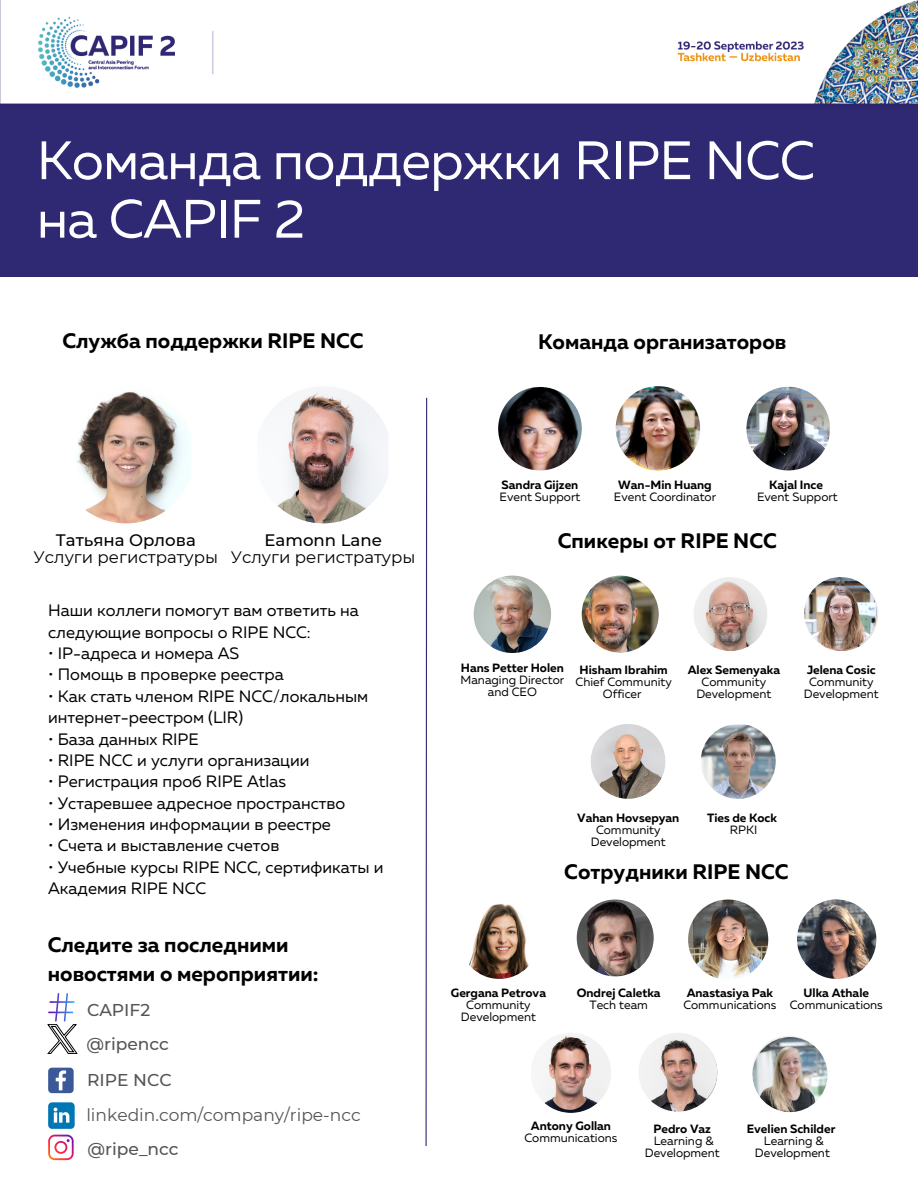
<style>
.page{position:relative;width:918px;height:1188px;background:#2f2873}
.page>*{position:absolute;margin:0;border:0;box-sizing:border-box;transform-origin:0 0}
.t1{font:54px/58.5px "Muller";letter-spacing:-.015em;color:#fefeff}
.t2{font:700 21px/29.2px "Muller";color:#000}
.t3{font:500 17.1px "Montserrat";color:#555}
.t4{font:17.1px "Montserrat";color:#555}
.t5{font:16.65px "Montserrat";color:#000}
.t6{font:500 16.65px "Montserrat";color:#000}
.t7{font:16.5px/21.3px "Muller";color:#000}
.t8{font:12px/12px "Muller";color:#000;text-align:center}
.t9{font:700 12px "Muller";color:#000}
</style>
<div class="page">
<div style="left:0;top:277px;width:918px;height:911px;background:#fff"></div>
<img style="left:0;top:0;width:918px;height:104px">
<img style="left:57px;top:386px;width:138px;height:137px;border-radius:50%">
<img style="left:255px;top:386px;width:137px;height:137px;border-radius:50%">
<img style="left:498px;top:387px;width:84px;height:83px;border-radius:50%">
<img style="left:591px;top:724px;width:75px;height:75px;border-radius:50%">
<img style="left:693px;top:577px;width:75px;height:74px;border-radius:50%">
<img style="left:746px;top:387px;width:84px;height:83px;border-radius:50%">
<img style="left:616px;top:386px;width:84px;height:84px;border-radius:50%">
<img style="left:474px;top:576px;width:77px;height:77px;border-radius:50%">
<img style="left:582px;top:576px;width:77px;height:76px;border-radius:50%">
<img style="left:804px;top:577px;width:74px;height:74px;border-radius:50%">
<img style="left:804px;top:577px;width:73px;height:73px;border-radius:50%">
<img style="left:701px;top:724px;width:75px;height:75px;border-radius:50%">
<svg style="left:425px;top:397px;width:3px;height:749px"></svg>
<img style="left:577px;top:900px;width:77px;height:76px;border-radius:50%">
<img style="left:460px;top:900px;width:79px;height:79px;border-radius:50%">
<img style="left:688px;top:900px;width:80px;height:80px;border-radius:50%">
<img style="left:797px;top:900px;width:79px;height:79px;border-radius:50%">
<img style="left:531px;top:1032px;width:80px;height:81px;border-radius:50%">
<img style="left:638px;top:1033px;width:79px;height:79px;border-radius:50%">
<img style="left:753px;top:1037px;width:75px;height:75px;border-radius:50%">
<svg style="left:48px;top:1068px;width:26px;height:25px"></svg>
<svg style="left:48px;top:1102px;width:27px;height:27px"></svg>
<svg style="left:48px;top:1135px;width:26px;height:25px"></svg>
<svg style="left:48px;top:993px;width:29px;height:61px"></svg>
<p class="t1" style="left:37px;top:135px;width:780px">Команда поддержки RIPE NCC на CAPIF 2</p>
<p class="t2" style="left:62px;top:328px;width:303px">Служба поддержки RIPE NCC</p>
<p class="t2" style="left:538px;top:328px;width:250px">Команда организаторов</p>
<p class="t6" style="left:56px;top:530px;width:141px">Татьяна Орлова</p>
<p class="t5" style="left:34px;top:547px;width:186px">Услуги регистратуры</p>
<p class="t6" style="left:265px;top:530px;width:119px">Eamonn Lane</p>
<p class="t5" style="left:231px;top:547px;width:186px">Услуги регистратуры</p>
<p class="t7" style="left:48px;top:601px;width:312px">Наши коллеги помогут вам ответить на следующие вопросы о RIPE NCC:</p>
<p class="t7" style="left:48px;top:644px;width:193px">• IP-адреса и номера AS</p>
<p class="t7" style="left:48px;top:665px;width:237px">• Помощь в проверке реестра</p>
<p class="t7" style="left:48px;top:687px;width:322px">• Как стать членом RIPE NCC/локальным интернет-реестром (LIR)</p>
<p class="t7" style="left:48px;top:729px;width:152px">• База данных RIPE</p>
<p class="t7" style="left:48px;top:751px;width:263px">• RIPE NCC и услуги организации</p>
<p class="t7" style="left:48px;top:772px;width:239px">• Регистрация проб RIPE Atlas</p>
<p class="t7" style="left:48px;top:794px;width:299px">• Устаревшее адресное пространство</p>
<p class="t7" style="left:48px;top:815px;width:284px">• Изменения информации в реестре</p>
<p class="t7" style="left:48px;top:836px;width:233px">• Счета и выставление счетов</p>
<p class="t7" style="left:48px;top:858px;width:337px">• Учебные курсы RIPE NCC, сертификаты и<br>Академия RIPE NCC</p>
<p class="t2" style="left:48px;top:931px;width:272px">Следите за последними новостями о мероприятии:</p>
<p class="t3" style="left:87px;top:1000px;width:65px">CAPIF2</p>
<p class="t3" style="left:86px;top:1033px;width:84px">@ripencc</p>
<p class="t3" style="left:87px;top:1069px;width:86px">RIPE NCC</p>
<p class="t4" style="left:86px;top:1104px;width:276px">linkedin.com/company/ripe-ncc</p>
<p class="t3" style="left:87px;top:1139px;width:93px">@ripe_ncc</p>
<p class="t9" style="left:769px;top:480px;width:55px">Kajal Ince</p>
<p class="t8" style="left:757px;top:492px;width:82px">Event Support</p>
<p class="t2" style="left:558px;top:527px;width:220px">Спикеры от RIPE NCC</p>
<p class="t9" style="left:502px;top:480px;width:78px">Sandra Gijzen</p>
<p class="t8" style="left:500px;top:492px;width:82px">Event Support</p>
<p class="t9" style="left:618px;top:480px;width:95px">Wan-Min Huang</p>
<p class="t8" style="left:614px;top:492px;width:104px">Event Coordinator</p>
<p class="t9" style="left:461px;top:663px;width:104px">Hans Petter Holen</p>
<p class="t8" style="left:461px;top:675px;width:105px">Managing Director and CEO</p>
<p class="t9" style="left:580px;top:665px;width:90px">Hisham Ibrahim</p>
<p class="t8" style="left:576px;top:677px;width:98px">Chief Community<br>Officer</p>
<p class="t9" style="left:688px;top:665px;width:94px">Alex Semenyaka</p>
<p class="t8" style="left:696px;top:677px;width:77px">Community<br>Development</p>
<p class="t9" style="left:807px;top:665px;width:70px">Jelena Cosic</p>
<p class="t8" style="left:804px;top:677px;width:77px">Community<br>Development</p>
<p class="t9" style="left:577px;top:813px;width:104px">Vahan Hovsepyan</p>
<p class="t8" style="left:591px;top:825px;width:77px">Community<br>Development</p>
<p class="t9" style="left:707px;top:813px;width:71px">Ties de Kock</p>
<p class="t8" style="left:730px;top:825px;width:29px">RPKI</p>
<p class="t2" style="left:564px;top:859px;width:226px">Сотрудники RIPE NCC</p>
<p class="t9" style="left:451px;top:987px;width:97px">Gergana Petrova</p>
<p class="t8" style="left:461px;top:999px;width:77px">Community<br>Development</p>
<p class="t9" style="left:577px;top:987px;width:85px">Ondrej Caletka</p>
<p class="t8" style="left:589px;top:999px;width:60px">Tech team</p>
<p class="t9" style="left:687px;top:987px;width:88px">Anastasiya Pak</p>
<p class="t8" style="left:683px;top:999px;width:95px">Communications</p>
<p class="t9" style="left:804px;top:987px;width:67px">Ulka Athale</p>
<p class="t8" style="left:790px;top:999px;width:95px">Communications</p>
<p class="t9" style="left:531px;top:1121px;width:82px">Antony Gollan</p>
<p class="t8" style="left:524px;top:1133px;width:95px">Communications</p>
<p class="t9" style="left:654px;top:1123px;width:59px">Pedro Vaz</p>
<p class="t8" style="left:645px;top:1135px;width:77px">Learning &amp;<br>Development</p>
<p class="t9" style="left:747px;top:1123px;width:90px">Evelien Schilder</p>
<p class="t8" style="left:755px;top:1135px;width:77px">Learning &amp;<br>Development</p>
</div>
